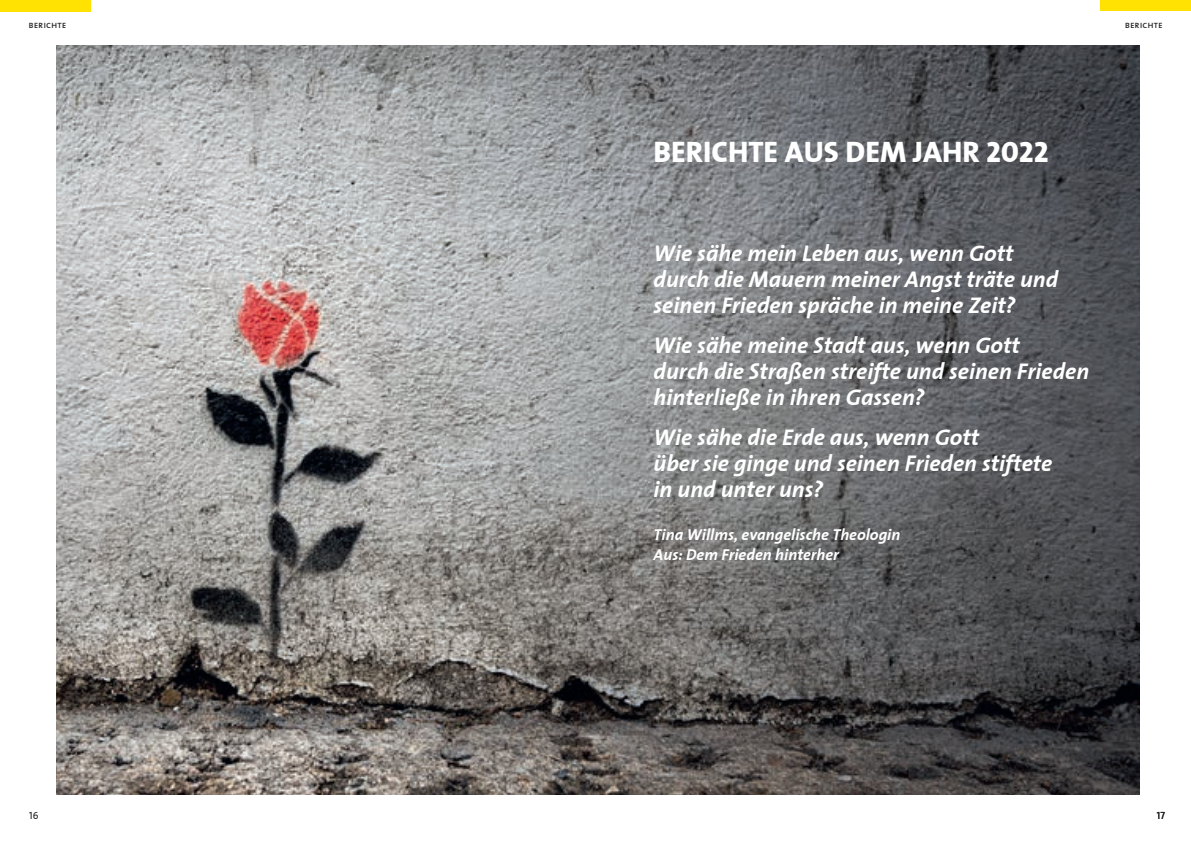
<style>
.page{position:relative;width:1191px;height:842px;background:#fff}
.page>*{position:absolute;margin:0;border:0;box-sizing:border-box;transform-origin:0 0}
.t1{font:30px "The Sans Extra Bold Caps";color:#fff}
.t2{font:italic 700 23px/26px "The Sans";color:#fff}
.t3{font:italic 700 16px/20px "The Sans";color:#fff}
.t4{font:10.5px "The Sans Caps";color:#231f20;scale:.95 1}
.t5{font:10px "The Sans Caps";color:#231f20}
</style>
<div class="page">
<div style="left:0;top:0;width:91px;height:11px;background:#ffe201"></div>
<div style="left:1100px;top:0;width:91px;height:11px;background:#ffe201"></div>
<img style="left:57px;top:45px;width:1083px;height:749px">
<p class="t5" style="left:28px;top:17px;width:39px">berichte</p>
<p class="t5" style="left:1124px;top:17px;width:39px">berichte</p>
<h1 class="t1" style="left:653px;top:127px;width:396px">BERICHTE AUS DEM JAHR 2022</h1>
<p class="t2" style="left:653px;top:239px;width:406px">Wie sähe mein Leben aus, wenn Gott durch die Mauern meiner Angst träte und seinen Frieden spräche in meine Zeit?</p>
<p class="t2" style="left:653px;top:331px;width:437px">Wie sähe meine Stadt aus, wenn Gott<br>durch die Straßen streifte und seinen Frieden hinterließe in ihren Gassen?</p>
<p class="t2" style="left:653px;top:424px;width:400px">Wie sähe die Erde aus, wenn Gott<br>über sie ginge und seinen Frieden stiftete in und unter uns?</p>
<p class="t3" style="left:653px;top:524px;width:248px">Tina Willms, evangelische Theologin<br>Aus: Dem Frieden hinterher</p>
<p class="t4" style="left:29px;top:806px;width:11px">16</p>
<p class="t4" style="left:1157px;top:806px;width:10px">17</p>
</div>
